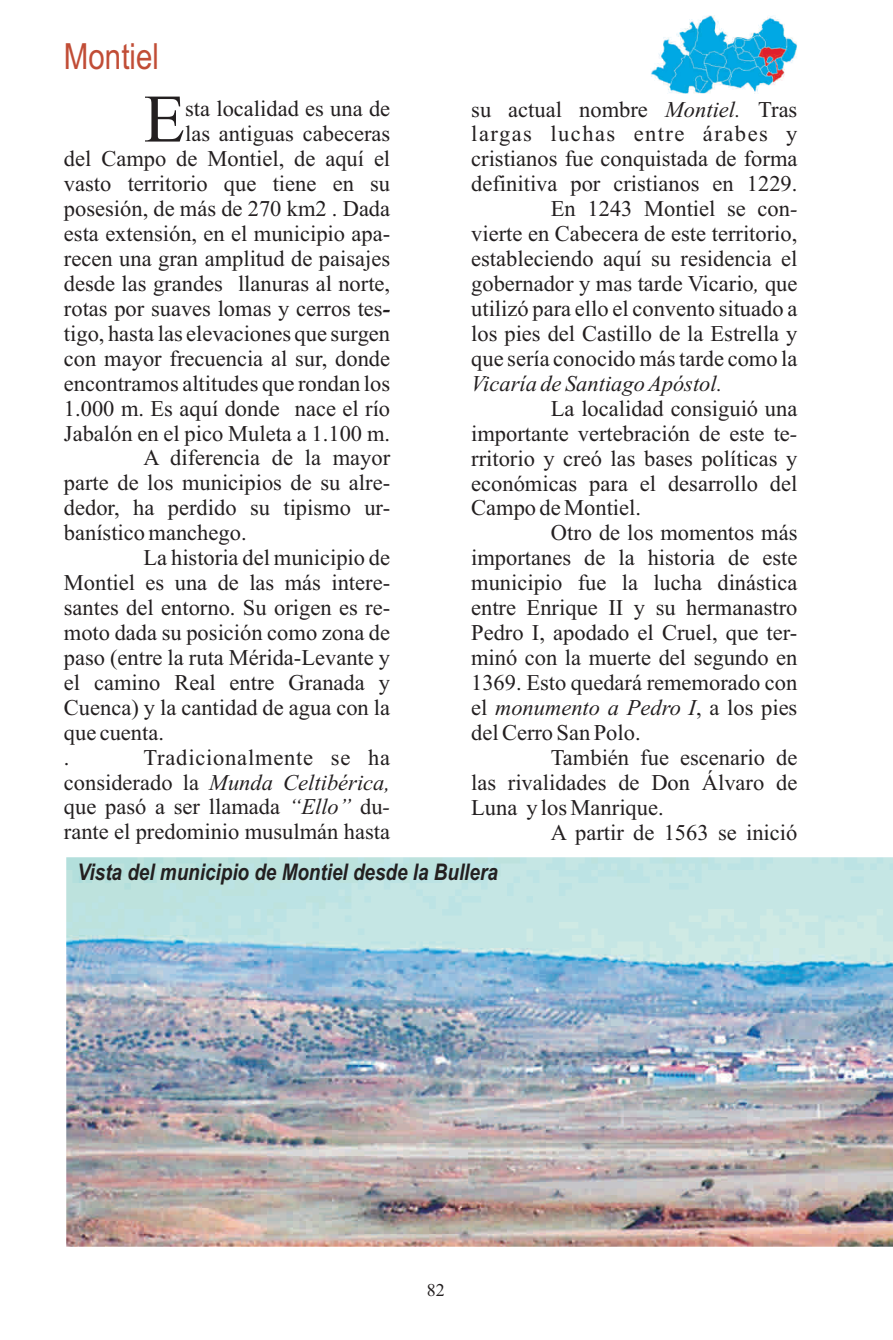
<style>
.page{position:relative;width:893px;height:1340px;background:#fff}
.page>*{position:absolute;margin:0;border:0;box-sizing:border-box;transform-origin:0 0}
.t1{font:67.95px "Times New Roman";color:#231f20}
.t2{font:36px "Arial Narrow";color:#c14d36}
.t3{font:italic 700 22.95px "Arial Narrow";color:#231f20}
.t4{font:22.5px "Times New Roman";color:#231f20}
.t5{font:italic 22.5px "Times New Roman";color:#231f20}
.t6{font:22.5px "Times New Roman";letter-spacing:.065em;color:#231f20}
.t7{font:22.5px "Times New Roman";letter-spacing:.035em;color:#231f20}
.t8{font:18px "Times New Roman";color:#231f20}
.s1{font-style:italic}
.s2{font-weight:700;font-style:italic}
.s3{font-style:normal}
</style>
<div class="page">
<img style="left:67px;top:857px;width:826px;height:389px">
<img style="left:651px;top:15px;width:146px;height:78px">
<p class="t2" style="left:64px;top:43px;width:97px">Montiel</p>
<p class="t1" style="left:144px;top:94px;width:43px">E</p>
<p class="t4" style="left:185px;top:101px;width:207px">sta localidad es una de</p>
<p class="t4" style="left:471px;top:101px;width:328px">su actual nombre <span class="s1">Montiel.</span> Tras</p>
<p class="t4" style="left:185px;top:126px;width:207px">las antiguas cabeceras</p>
<p class="t6" style="left:471px;top:126px;width:328px">largas luchas entre árabes y</p>
<p class="t4" style="left:64px;top:151px;width:328px">del Campo de Montiel, de aquí el</p>
<p class="t4" style="left:471px;top:151px;width:328px">cristianos fue conquistada de forma</p>
<p class="t4" style="left:64px;top:176px;width:328px">vasto territorio que tiene en su</p>
<p class="t4" style="left:471px;top:176px;width:328px">definitiva por cristianos en 1229.</p>
<p class="t4" style="left:64px;top:200px;width:328px">posesión, de más de 270 km2 . Dada</p>
<p class="t4" style="left:551px;top:201px;width:248px">En 1243 Montiel se con<span class="s1">-</span></p>
<p class="t4" style="left:64px;top:225px;width:328px">esta extensión, en el municipio apa-</p>
<p class="t4" style="left:471px;top:225px;width:328px">vierte en Cabecera de este territorio,</p>
<p class="t4" style="left:64px;top:250px;width:328px">recen una gran amplitud de paisajes</p>
<p class="t4" style="left:471px;top:250px;width:328px">estableciendo aquí su residencia el</p>
<p class="t4" style="left:64px;top:275px;width:328px">desde las grandes llanuras al norte,</p>
<p class="t4" style="left:471px;top:275px;width:328px">gobernador y mas tarde Vicario<span class="s1">,</span> que</p>
<p class="t4" style="left:64px;top:300px;width:328px">rotas por suaves lomas y cerros tes<span class="s2">-</span></p>
<p class="t4" style="left:471px;top:300px;width:328px">utilizó para ello el convento situado a</p>
<p class="t4" style="left:64px;top:325px;width:328px">tigo, hasta las elevaciones que surgen</p>
<p class="t4" style="left:471px;top:325px;width:328px">los pies del Castillo de la Estrella y</p>
<p class="t4" style="left:64px;top:350px;width:328px">con mayor frecuencia al sur, donde</p>
<p class="t4" style="left:471px;top:350px;width:328px">que sería conocido más tarde como la</p>
<p class="t4" style="left:64px;top:375px;width:328px">encontramos altitudes que rondan los</p>
<p class="t5" style="left:471px;top:375px;width:253px">Vicaría de Santiago Apóstol.</p>
<p class="t4" style="left:64px;top:400px;width:328px">1.000 m. Es aquí donde nace el río</p>
<p class="t4" style="left:551px;top:400px;width:248px">La localidad consiguió una</p>
<p class="t4" style="left:64px;top:425px;width:328px">Jabalón en el pico Muleta a 1.100 m.</p>
<p class="t4" style="left:471px;top:425px;width:328px">importante vertebración de este te<span class="s1">-</span></p>
<p class="t4" style="left:144px;top:450px;width:248px">A diferencia de la mayor</p>
<p class="t4" style="left:471px;top:450px;width:328px">rritorio y creó las bases políticas y</p>
<p class="t4" style="left:64px;top:475px;width:328px">parte de los municipios de su alre-</p>
<p class="t4" style="left:471px;top:475px;width:328px">económicas para el desarrollo del</p>
<p class="t4" style="left:64px;top:499px;width:328px">dedor, ha perdido su tipismo ur-</p>
<p class="t4" style="left:471px;top:500px;width:171px">Campo de Montiel.</p>
<p class="t4" style="left:64px;top:524px;width:184px">banístico manchego.</p>
<p class="t4" style="left:551px;top:525px;width:248px">Otro de los momentos más</p>
<p class="t4" style="left:144px;top:549px;width:248px">La historia del municipio de</p>
<p class="t4" style="left:471px;top:549px;width:328px">importanes de la historia de este</p>
<p class="t4" style="left:64px;top:574px;width:328px">Montiel es una de las más intere-</p>
<p class="t4" style="left:471px;top:574px;width:328px">municipio fue la lucha dinástica</p>
<p class="t4" style="left:64px;top:599px;width:328px">santes del entorno. Su origen es re-</p>
<p class="t4" style="left:471px;top:599px;width:328px">entre Enrique II y su hermanastro</p>
<p class="t4" style="left:64px;top:624px;width:328px">moto dada su posición como zona de</p>
<p class="t4" style="left:471px;top:624px;width:328px">Pedro I, apodado el Cruel, que ter-</p>
<p class="t4" style="left:64px;top:649px;width:328px">paso (entre la ruta Mérida-Levante y</p>
<p class="t4" style="left:471px;top:649px;width:328px">minó con la muerte del segundo en</p>
<p class="t4" style="left:64px;top:674px;width:328px">el camino Real entre Granada y</p>
<p class="t4" style="left:471px;top:674px;width:328px">1369. Esto quedará rememorado con</p>
<p class="t4" style="left:64px;top:699px;width:328px">Cuenca) y la cantidad de agua con la</p>
<p class="t5" style="left:471px;top:699px;width:328px"><span class="s3">el</span> monumento a Pedro I<span class="s3">, a los pies</span></p>
<p class="t4" style="left:64px;top:724px;width:102px">que cuenta.</p>
<p class="t4" style="left:471px;top:724px;width:171px">del Cerro San Polo.</p>
<p class="t4" style="left:64px;top:749px;width:7px">.</p>
<p class="t7" style="left:144px;top:749px;width:248px">Tradicionalmente se ha</p>
<p class="t4" style="left:551px;top:749px;width:248px">También fue escenario de</p>
<p class="t5" style="left:64px;top:774px;width:328px"><span class="s3">considerado la</span> Munda Celtibérica,</p>
<p class="t4" style="left:471px;top:774px;width:328px">las rivalidades de Don Álvaro de</p>
<p class="t4" style="left:64px;top:799px;width:328px">que pasó a ser llamada <span class="s1">“Ello”</span> du<span class="s1">-</span></p>
<p class="t4" style="left:471px;top:799px;width:194px">Luna y los Manrique.</p>
<p class="t4" style="left:64px;top:823px;width:328px">rante el predominio musulmán hasta</p>
<p class="t4" style="left:551px;top:824px;width:248px">A partir de 1563 se inició</p>
<p class="t3" style="left:77px;top:863px;width:422px">Vista del municipio de Montiel desde la Bullera</p>
<p class="t8" style="left:427px;top:1283px;width:19px">82</p>
</div>
